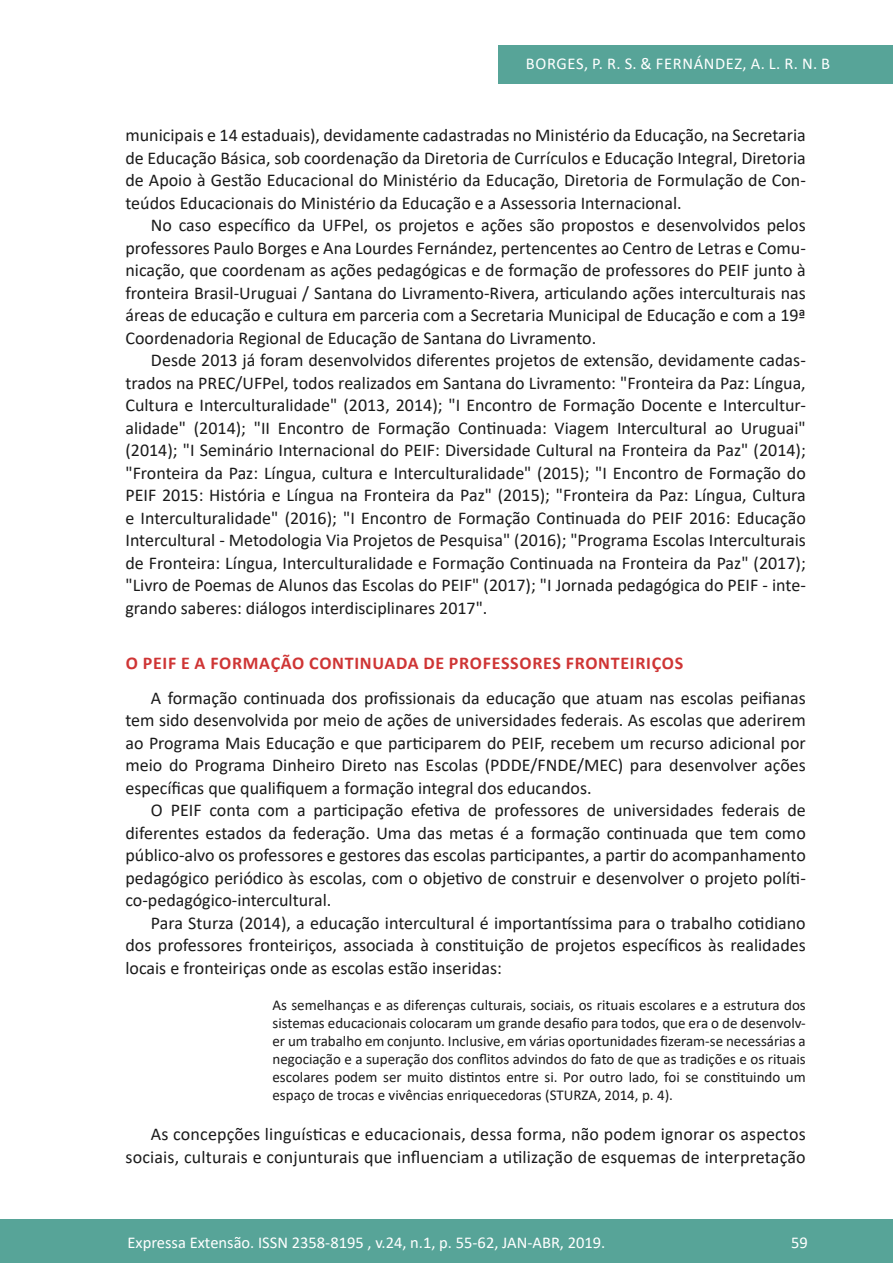
<style>
.page{position:relative;width:893px;height:1263px;background:#fff}
.page>*{position:absolute;margin:0;border:0;box-sizing:border-box;transform-origin:0 0}
.texto{font:18px/22.5px "Calibri";color:#1a1a1a;text-align:justify}
.subtitulo{font:700 18px "Calibri";letter-spacing:.04em;color:#cf3535}
.t1{font:16.5px "Calibri";color:#fff}
.t2{font:16.5px "Calibri";letter-spacing:.04em;color:#fff}
.citação{font:15px/18px "Calibri";color:#1a1a1a;text-align:justify}
</style>
<div class="page">
<div style="left:0;top:1219px;width:893px;height:44px;background:#57a498"></div>
<div style="left:498px;top:45px;width:395px;height:39px;background:#57a498"></div>
<p class="t2" style="left:526px;top:52px;width:306px">BORGES, P. R. S. &amp; FERNÁNDEZ, A. L. R. N. B</p>
<p class="texto" style="left:125px;top:123px;width:682px">municipais e 14 estaduais), devidamente cadastradas no Ministério da Educação, na Secretaria de Educação Básica, sob coordenação da Diretoria de Currículos e Educação Integral, Diretoria de Apoio à Gestão Educacional do Ministério da Educação, Diretoria de Formulação de Con&shy;teúdos Educacionais do Ministério da Educação e a Assessoria Internacional.</p>
<p class="texto" style="left:125px;top:213px;width:682px;text-indent:26px">No caso específico da UFPel, os projetos e ações são propostos e desenvolvidos pelos professores Paulo Borges e Ana Lourdes Fernández, pertencentes ao Centro de Letras e Comu&shy;nicação, que coordenam as ações pedagógicas e de formação de professores do PEIF junto à fronteira Brasil-Uruguai / Santana do Livramento-Rivera, articulando ações interculturais nas áreas de educação e cultura em parceria com a Secretaria Municipal de Educação e com a 19ª Coordenadoria Regional de Educação de Santana do Livramento.</p>
<p class="texto" style="left:125px;top:348px;width:682px;text-indent:26px">Desde 2013 já foram desenvolvidos diferentes projetos de extensão, devidamente cadas&shy;trados na PREC/UFPel, todos realizados em Santana do Livramento: "Fronteira da Paz: Língua, Cultura e Interculturalidade" (2013, 2014); "I Encontro de Formação Docente e Intercultur&shy;alidade" (2014); "II Encontro de Formação Continuada: Viagem Intercultural ao Uruguai" (2014); "I Seminário Internacional do PEIF: Diversidade Cultural na Fronteira da Paz" (2014); "Fronteira da Paz: Língua, cultura e Interculturalidade" (2015); "I Encontro de Formação do PEIF 2015: História e Língua na Fronteira da Paz" (2015); "Fronteira da Paz: Língua, Cultura e Interculturalidade" (2016); "I Encontro de Formação Continuada do PEIF 2016: Educação Intercultural - Metodologia Via Projetos de Pesquisa" (2016); "Programa Escolas Interculturais de Fronteira: Língua, Interculturalidade e Formação Continuada na Fronteira da Paz" (2017); "Livro de Poemas de Alunos das Escolas do PEIF" (2017); "I Jornada pedagógica do PEIF - inte&shy;grando saberes: diálogos interdisciplinares 2017".</p>
<p class="subtitulo" style="left:126px;top:650px;width:559px">O PEIF E A FORMAÇÃO CONTINUADA DE PROFESSORES FRONTEIRIÇOS</p>
<p class="texto" style="left:125px;top:686px;width:682px;text-indent:26px">A formação continuada dos profissionais da educação que atuam nas escolas peifianas tem sido desenvolvida por meio de ações de universidades federais. As escolas que aderirem ao Programa Mais Educação e que participarem do PEIF, recebem um recurso adicional por meio do Programa Dinheiro Direto nas Escolas (PDDE/FNDE/MEC) para desenvolver ações específicas que qualifiquem a formação integral dos educandos.</p>
<p class="texto" style="left:125px;top:798px;width:682px;text-indent:26px">O PEIF conta com a participação efetiva de professores de universidades federais de diferentes estados da federação. Uma das metas é a formação continuada que tem como público-alvo os professores e gestores das escolas participantes, a partir do acompanhamento pedagógico periódico às escolas, com o objetivo de construir e desenvolver o projeto políti&shy;co-pedagógico-intercultural.</p>
<p class="texto" style="left:125px;top:911px;width:682px;text-indent:26px">Para Sturza (2014), a educação intercultural é importantíssima para o trabalho cotidiano dos professores fronteiriços, associada à constituição de projetos específicos às realidades locais e fronteiriças onde as escolas estão inseridas:</p>
<p class="citação" style="left:272px;top:995px;width:535px">As semelhanças e as diferenças culturais, sociais, os rituais escolares e a estrutura dos sistemas educacionais colocaram um grande desafio para todos, que era o de desenvolv&shy;er um trabalho em conjunto. Inclusive, em várias oportunidades fizeram-se necessárias a negociação e a superação dos conflitos advindos do fato de que as tradições e os rituais escolares podem ser muito distintos entre si. Por outro lado, foi se constituindo um espaço de trocas e vivências enriquecedoras (STURZA, 2014, p. 4).</p>
<p class="texto" style="left:125px;top:1122px;width:682px;text-align:right">As concepções linguísticas e educacionais, dessa forma, não podem ignorar os aspectos sociais, culturais e conjunturais que influenciam a utilização de esquemas de interpretação</p>
<p class="t1" style="left:128px;top:1230px;width:479px">Expressa Extensão. ISSN 2358-8195 , v.24, n.1, p. 55-62, JAN-ABR, 2019.</p>
<p class="t1" style="left:791px;top:1230px;width:18px">59</p>
</div>
